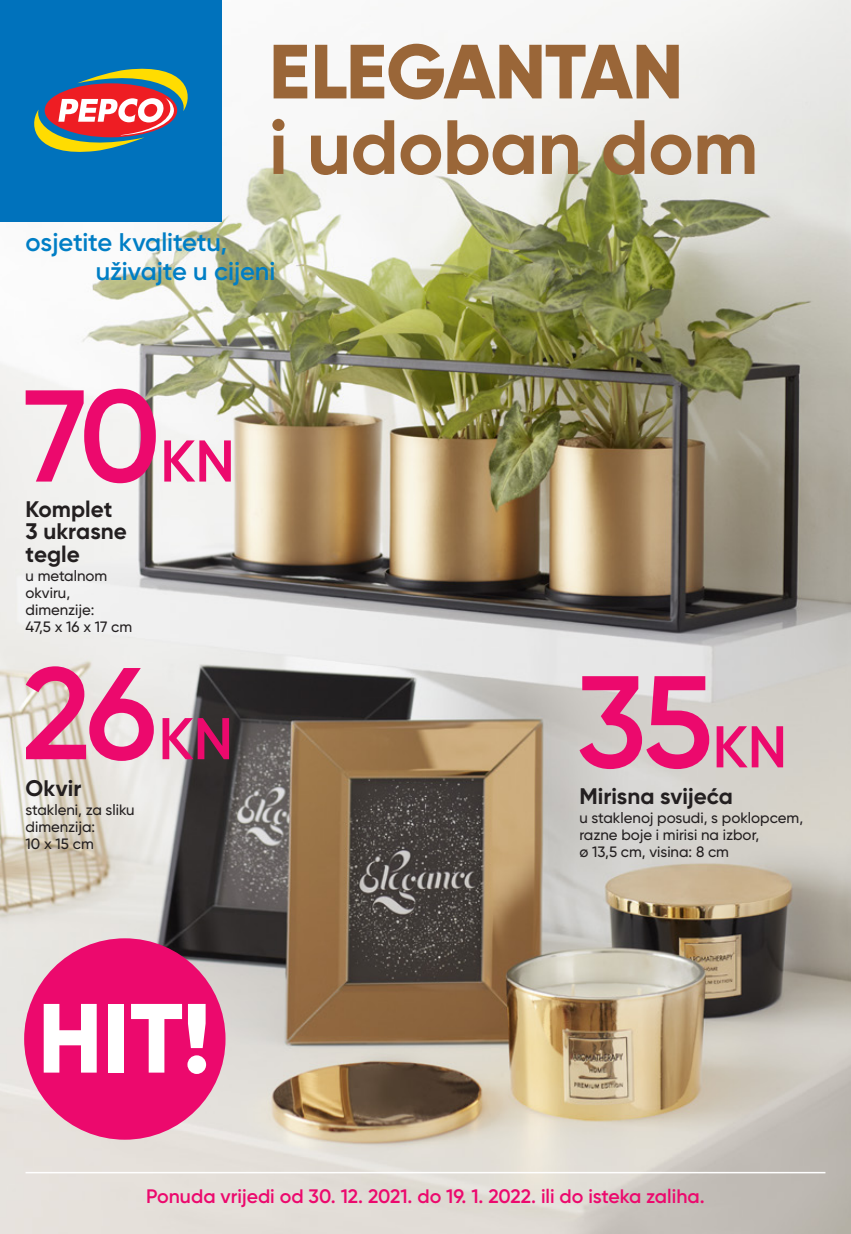
<style>
.page{position:relative;width:851px;height:1234px;background:#fff}
.page>*{position:absolute;margin:0;border:0;box-sizing:border-box;transform-origin:0 0}
.t1{font:600 130.2px/277.5px "Gilroy";color:#ec096d}
.t2{font:800 98.1px "Gilroy";color:#fff}
.t3{font:700 76.65px "Gilroy";letter-spacing:-.01em;color:#9a6638}
.t4{font:800 76.65px "Gilroy";letter-spacing:-.015em;color:#9a6638}
.t5{font:600 25.5px/28.5px "Gilroy";letter-spacing:-.01em;color:#007ec5}
.t6{font:700 22.5px/22.5px "Gilroy";color:#231f20}
.t7{font:600 19.5px "Gilroy";color:#ec096d}
.t8{font:500 15px/16.8px "Gilroy";color:#231f20}
.s1{font-size:58.65px}
</style>
<div class="page">
<img style="left:0;top:0;width:850px;height:1233px">
<div style="left:24px;top:938px;width:201px;height:201px;background:#ec096d;border-radius:50%"></div>
<div style="left:0;top:0;width:221px;height:221px;background:#0072bc"></div>
<svg style="left:34px;top:68px;width:154px;height:84px"></svg>
<hr style="left:26px;top:1171px;width:799px;height:2px;background:#fff">
<h3 class="t4" style="left:269px;top:23px;width:416px">ELEGANTAN</h3>
<h3 class="t3" style="left:269px;top:99px;width:491px">i udoban dom</h3>
<h3 class="t5" style="left:96px;top:228px;width:181px;text-indent:-70px">osjetite kvalitetu, uživajte u cijeni</h3>
<h1 class="t1" style="left:22px;top:296px;width:214px">70<span class="s1">KN<br></span>26<span class="s1">KN</span></h1>
<h3 class="t6" style="left:26px;top:497px;width:103px">Komplet<br>3 ukrasne tegle</h3>
<p class="t8" style="left:26px;top:567px;width:108px">u metalnom okviru, dimenzije:<br>47,5 x 16 x 17 cm</p>
<h3 class="t6" style="left:26px;top:776px;width:57px">Okvir</h3>
<p class="t8" style="left:26px;top:801px;width:111px">stakleni, za sliku dimenzija:<br>10 x 15 cm</p>
<h2 class="t2" style="left:38px;top:976px;width:174px">HIT!</h2>
<h1 class="t1" style="left:576px;top:582px;width:212px">35<span class="s1">KN</span></h1>
<h3 class="t6" style="left:579px;top:784px;width:155px">Mirisna svijeća</h3>
<p class="t8" style="left:579px;top:809px;width:225px">u staklenoj posudi, s poklopcem, razne boje i mirisi na izbor,<br>ø 13,5 cm, visina: 8 cm</p>
<h3 class="t7" style="left:146px;top:1183px;width:560px">Ponuda vrijedi od 30. 12. 2021. do 19. 1. 2022. ili do isteka zaliha.</h3>
</div>
